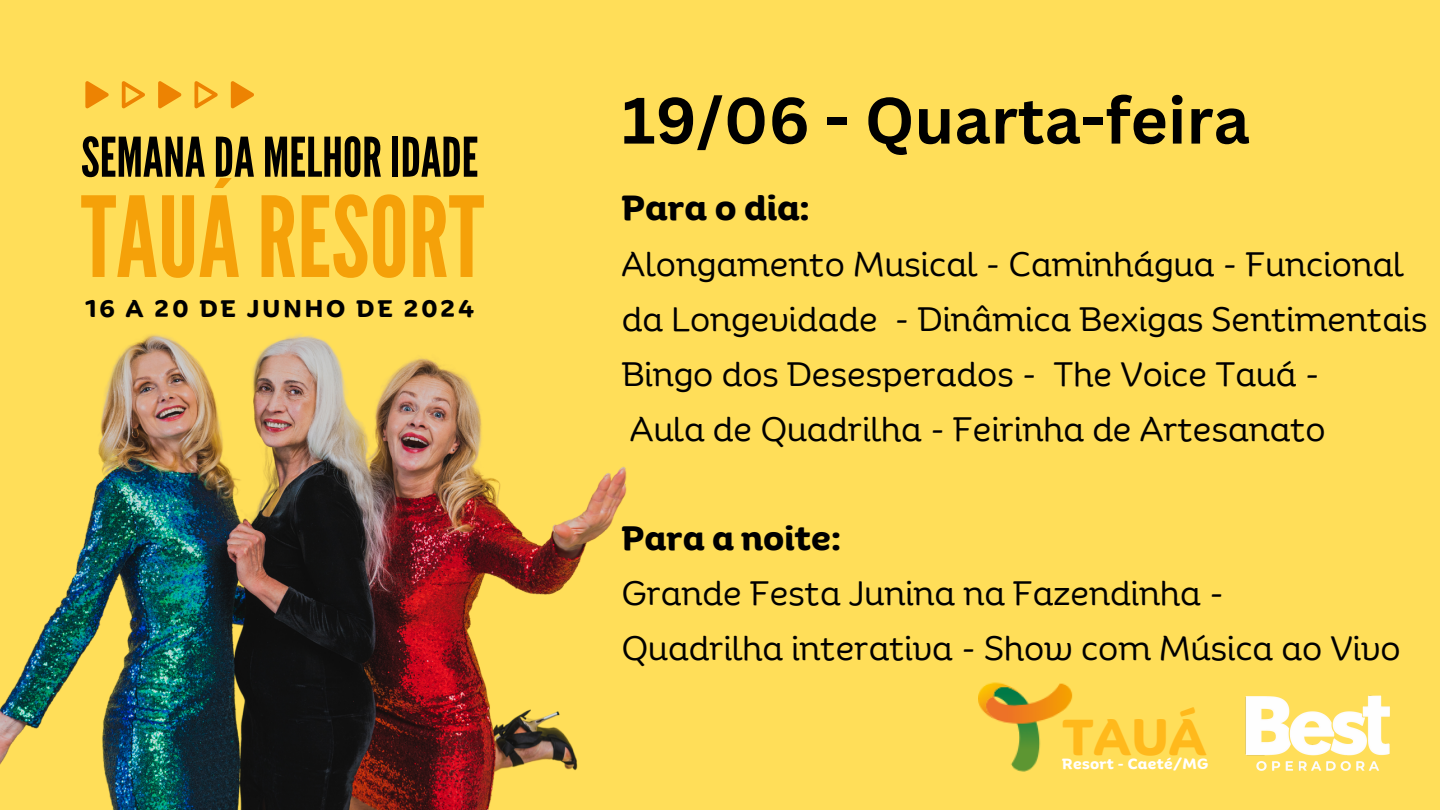
<style>
.page{position:relative;width:1440px;height:810px;background:#ffde59}
.page>*{position:absolute;margin:0;border:0;box-sizing:border-box;transform-origin:0 0}
.t1{font:111.2px "League Gothic";color:#f5a109}
.t2{font:700 64px "Canva Sans";color:#000}
.t3{font:54.6px "League Gothic";color:#000}
.t4{font:700 49px "Binate Display";color:#ffb91c}
.t5{font:700 34px "Binate Display";color:#000}
.t6{font:33px/54.8px "Binate Display";color:#000}
.t7{font:700 33px "Binate Display";color:#000}
.t8{font:700 23.3px "Binate Display";letter-spacing:.13em;color:#000}
.t9{font:700 14.3px "Binate Display";letter-spacing:.015em;color:#fff}
</style>
<div class="page">
<svg style="left:231px;top:81px;width:23px;height:27px"></svg>
<svg style="left:158px;top:81px;width:23px;height:27px"></svg>
<svg style="left:85px;top:81px;width:24px;height:27px"></svg>
<svg style="left:194px;top:81px;width:24px;height:27px"></svg>
<svg style="left:122px;top:81px;width:23px;height:27px"></svg>
<img style="left:1245px;top:695px;width:145px;height:76px">
<img style="left:979px;top:682px;width:94px;height:90px">
<img style="left:0;top:334px;width:627px;height:476px">
<p class="t3" style="left:81px;top:126px;width:399px">SEMANADA MELHORIDADE</p>
<h2 class="t1" style="left:81px;top:173px;width:405px">TAUÁRESORT</h2>
<p class="t8" style="left:85px;top:287px;width:390px">16 A 20 DE JUNHO DE 2024</p>
<h4 class="t2" style="left:622px;top:75px;width:629px">19/06 - Quarta-feira</h4>
<h1 class="t5" style="left:622px;top:176px;width:189px">Para o dia:</h1>
<h3 class="t6" style="left:622px;top:233px;width:807px">Alongamento Musical - Caminhágua - Funcional da Longevidade - Dinâmica Bexigas Sentimentais<br>Bingo dos Desesperados - The Voice Tauá -</h3>
<p class="t6" style="left:630px;top:397px;width:697px">Aula de Quadrilha - Feirinha de Artesanato</p>
<h4 class="t7" style="left:622px;top:507px;width:220px">Para a noite:</h4>
<p class="t6" style="left:622px;top:561px;width:604px">Grande Festa Junina na Fazendinha -</p>
<p class="t6" style="left:622px;top:616px;width:780px">Quadrilha interativa - Show com Música ao Vivo</p>
<p class="t4" style="left:1062px;top:691px;width:146px">TAUÁ</p>
<p class="t9" style="left:1062px;top:751px;width:148px">Resort - Caeté/MG</p>
</div>
